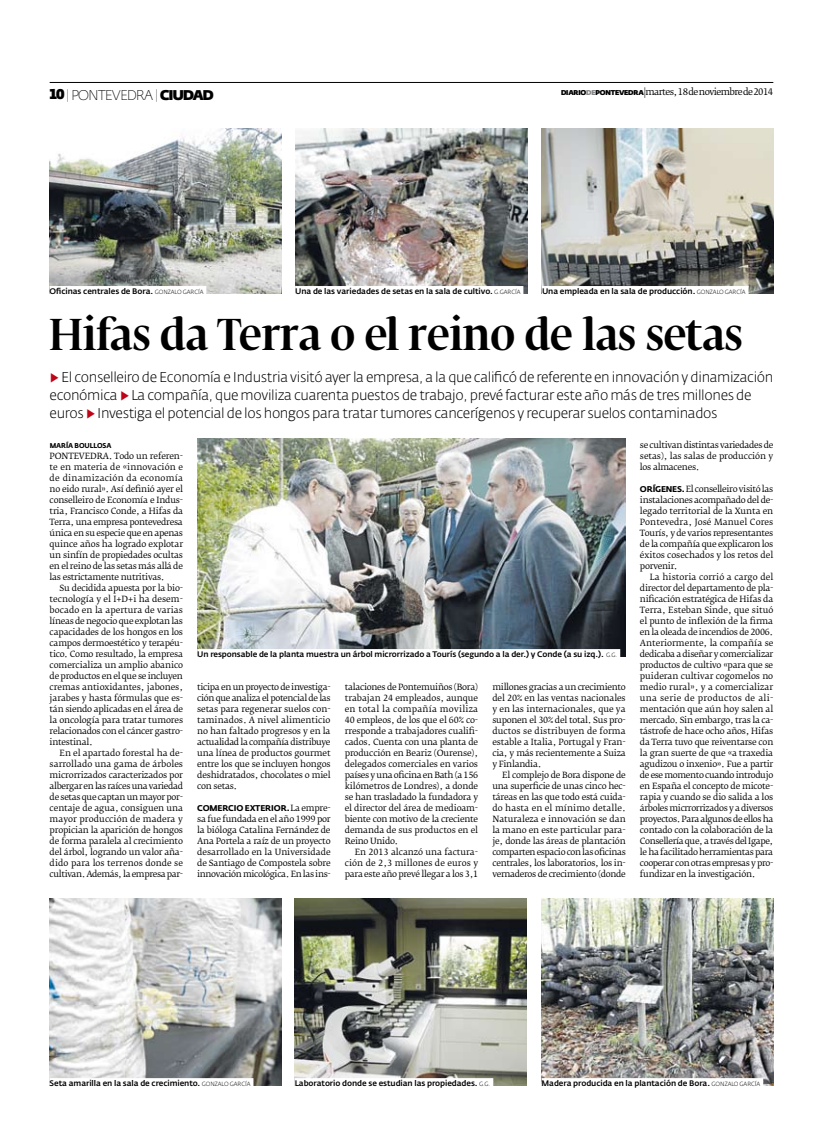
<style>
.page{position:relative;width:823px;height:1134px;background:#fff}
.page>*{position:absolute;margin:0;border:0;box-sizing:border-box;transform-origin:0 0}
.t1{font:600 condensed 44px "Fedra Serif Display";color:#000;scale:1.1 1}
.t2{font:300 14px/18px "Fedra Sans Alt Std";letter-spacing:-.025em;color:#000}
.t3{font:100 14px "Fe Sa Dis";letter-spacing:-.035em;color:#000}
.t4{font:9px "Fedra Serif B Std";letter-spacing:-.065em;color:#000}
.t5{font:8.5px/11px "Fedra Serif B Std";letter-spacing:-.03em;color:#000;text-align:justify}
.t6{font:700 8.3px "Fedra Sans Alt Std";letter-spacing:-.02em;color:#000}
.t7{font:500 8px "Fedra Sans Alt Std";letter-spacing:-.01em;color:#000}
.t8{font:700 7px "Fedra Sans Alt Std";letter-spacing:-.01em;color:#000;scale:.95 1}
.s1{font-weight:800}
.s2{font-family:"Fe Sa Dis Hairline Com";font-weight:400;font-style:italic;font-size:13px}
.s3{font-family:"Fe Sa Dis";font-weight:800;font-size:7px}
.s4{font-family:"Fe Sa Dis";font-weight:800;font-size:7px;color:#878889}
.s5{font-weight:300;font-size:6px}
.s6{color:#c00418}
.s7{font-family:"Fedra Sans Alt Std";font-weight:700;font-size:8.3px}
.s8{font-family:"Fedra Serif B Std";font-weight:400;font-size:8.5px}
</style>
<div class="page">
<img style="left:50px;top:129px;width:231px;height:165px">
<img style="left:295px;top:129px;width:232px;height:165px">
<img style="left:541px;top:129px;width:231px;height:165px">
<img style="left:197px;top:438px;width:428px;height:219px">
<div style="left:197px;top:649px;width:423px;height:9px;background:#fff"></div>
<img style="left:541px;top:899px;width:231px;height:187px">
<div style="left:541px;top:1078px;width:221px;height:9px;background:#fff"></div>
<img style="left:294px;top:899px;width:232px;height:187px">
<div style="left:294px;top:1078px;width:199px;height:9px;background:#fff"></div>
<img style="left:50px;top:899px;width:231px;height:187px">
<div style="left:50px;top:1078px;width:203px;height:9px;background:#fff"></div>
<div style="left:50px;top:286px;width:156px;height:9px;background:#fff"></div>
<div style="left:295px;top:286px;width:228px;height:9px;background:#fff"></div>
<div style="left:541px;top:286px;width:207px;height:9px;background:#fff"></div>
<hr style="left:50px;top:82px;width:722px;height:1px;background:#000">
<h2 class="t3" style="left:50px;top:87px;width:165px"><span class="s1">10</span> <span class="s2">|</span> PONTEVEDRA <span class="s2">|</span> <span class="s1">CIUDAD</span></h2>
<p class="t4" style="left:560px;top:87px;width:214px"><span class="s3">DIARIO</span><span class="s4">DE</span><span class="s3">PONTEVEDRA</span>|martes, 18 de noviembre de 2014</p>
<p class="t7" style="left:50px;top:286px;width:155px">Oficinas centrales de Bora. <span class="s5">gonzalo garcía</span></p>
<p class="t7" style="left:295px;top:286px;width:227px">Una de las variedades de setas en la sala de cultivo. <span class="s5">g.garcía</span></p>
<p class="t7" style="left:541px;top:286px;width:205px">Una empleada en la sala de producción. <span class="s5">gonzalo garcía</span></p>
<h1 class="t1" style="left:50px;top:310px;width:631px">Hifas da Terra o el reino de las setas</h1>
<p class="t2" style="left:50px;top:368px;width:724px"><span class="s6">▶</span> El conselleiro de Economía e Industria visitó ayer la empresa, a la que calificó de referente en innovación y dinamización económica <span class="s6">▶</span> La compañía, que moviliza cuarenta puestos de trabajo, prevé facturar este año más de tres millones de euros <span class="s6">▶</span> Investiga el potencial de los hongos para tratar tumores cancerígenos y recuperar suelos contaminados</p>
<p class="t8" style="left:50px;top:441px;width:66px">MARÍA BOULLOSA</p>
<p class="t5" style="left:50px;top:450px;width:135px">PONTEVEDRA. Todo un referen&shy;te en materia de «innovación e de dinamización da economía no eido rural». Así definió ayer el conselleiro de Economía e Indus&shy;tria, Francisco Conde, a Hifas da Terra, una empresa pontevedresa única en su especie que en apenas quince años ha logrado explotar un sinfín de propiedades ocultas en el reino de las setas más allá de las estrictamente nutritivas.</p>
<p class="t5" style="left:50px;top:582px;width:135px;text-indent:10px">Su decidida apuesta por la bio&shy;tecnología y el I+D+i ha desem&shy;bocado en la apertura de varias líneas de negocio que explotan las capacidades de los hongos en los campos dermoestético y terapéu&shy;tico. Como resultado, la empresa comercializa un amplio abanico de productos en el que se incluyen cremas antioxidantes, jabones, jarabes y hasta fórmulas que es&shy;tán siendo aplicadas en el área de la oncología para tratar tumores relacionados con el cáncer gastro&shy;intestinal.</p>
<p class="t5" style="left:50px;top:747px;width:135px;text-indent:10px">En el apartado forestal ha de&shy;sarrollado una gama de árboles microrrizados caracterizados por albergar en las raíces una variedad de setas que captan un mayor por&shy;centaje de agua, consiguen una mayor producción de madera y propician la aparición de hongos de forma paralela al crecimiento del árbol, logrando un valor aña&shy;dido para los terrenos donde se cultivan. Además, la empresa par-</p>
<p class="t5" style="left:639px;top:439px;width:135px">se cultivan distintas variedades de setas), las salas de producción y los almacenes.</p>
<p class="t5" style="left:639px;top:483px;width:135px"><span class="s7">ORÍGENES.</span> El conselleiro visitó las instalaciones acompañado del de&shy;legado territorial de la Xunta en Pontevedra, José Manuel Cores Tourís, y de varios representantes de la compañía que explicaron los éxitos cosechados y los retos del porvenir.</p>
<p class="t5" style="left:639px;top:571px;width:135px;text-indent:10px">La historia corrió a cargo del director del departamento de pla&shy;nificación estratégica de Hifas da Terra, Esteban Sinde, que situó el punto de inflexión de la firma en la oleada de incendios de 2006.<br>Anteriormente, la compañía se dedicaba a diseñar y comercializar productos de cultivo «para que se puideran cultivar cogomelos no medio rural», y a comercializar una serie de productos de ali&shy;mentación que aún hoy salen al mercado. Sin embargo, tras la ca&shy;tástrofe de hace ocho años, Hifas da Terra tuvo que reiventarse con la gran suerte de que «a traxedia agudizou o inxenio». Fue a partir de ese momento cuando introdujo en España el concepto de micote&shy;rapia y cuando se dio salida a los árboles micrrorrizados y a diversos proyectos. Para algunos de ellos ha contado con la colaboración de la Consellería que, a través del Igape, le ha facilitado herramientas para cooperar con otras empresas y pro&shy;fundizar en la investigación.</p>
<p class="t7" style="left:197px;top:649px;width:421px">Un responsable de la planta muestra un árbol microrrizado a Tourís (segundo a la der.) y Conde (a su izq.). <span class="s5">G.G.</span></p>
<p class="t5" style="left:492px;top:681px;width:135px">millones gracias a un crecimiento del 20% en las ventas nacionales y en las internacionales, que ya suponen el 30% del total. Sus pro&shy;ductos se distribuyen de forma estable a Italia, Portugal y Fran&shy;cia, y más recientemente a Suiza y Finlandia.</p>
<p class="t5" style="left:492px;top:769px;width:135px;text-indent:10px">El complejo de Bora dispone de una superficie de unas cinco hec&shy;táreas en las que todo está cuida&shy;do hasta en el mínimo detalle.<br>Naturaleza e innovación se dan la mano en este particular para&shy;je, donde las áreas de plantación comparten espacio con las oficinas centrales, los laboratorios, los in&shy;vernaderos de crecimiento (donde</p>
<p class="t5" style="left:197px;top:681px;width:135px">ticipa en un proyecto de investiga&shy;ción que analiza el potencial de las setas para regenerar suelos con&shy;taminados. A nivel alimenticio no han faltado progresos y en la actualidad la compañía distribuye una línea de productos gourmet entre los que se incluyen hongos deshidratados, chocolates o miel con setas.</p>
<p class="t6" style="left:197px;top:802px;width:135px">COMERCIO EXTERIOR. <span class="s8">La empre-</span></p>
<p class="t5" style="left:197px;top:813px;width:135px">sa fue fundada en el año 1999 por la bióloga Catalina Fernández de Ana Portela a raíz de un proyecto desarrollado en la Universidade de Santiago de Compostela sobre innovación micológica. En las ins-</p>
<p class="t5" style="left:344px;top:681px;width:135px">talaciones de Pontemuiños (Bora) trabajan 24 empleados, aunque en total la compañía moviliza 40 empleos, de los que el 60% co&shy;rresponde a trabajadores cualifi&shy;cados. Cuenta con una planta de producción en Beariz (Ourense), delegados comerciales en varios países y una oficina en Bath (a 156 kilómetros de Londres), a donde se han trasladado la fundadora y el director del área de medioam&shy;biente con motivo de la creciente demanda de sus productos en el Reino Unido.</p>
<p class="t5" style="left:344px;top:846px;width:135px;text-indent:10px">En 2013 alcanzó una factura&shy;ción de 2,3 millones de euros y para este año prevé llegar a los 3,1</p>
<p class="t7" style="left:50px;top:1078px;width:202px">Seta amarilla en la sala de crecimiento. <span class="s5">gonzalo garcía</span></p>
<p class="t7" style="left:294px;top:1078px;width:197px">Laboratorio donde se estudian las propiedades. <span class="s5">g.g.</span></p>
<p class="t7" style="left:541px;top:1078px;width:220px">Madera producida en la plantación de Bora. <span class="s5">gonzalo garcía</span></p>
</div>
